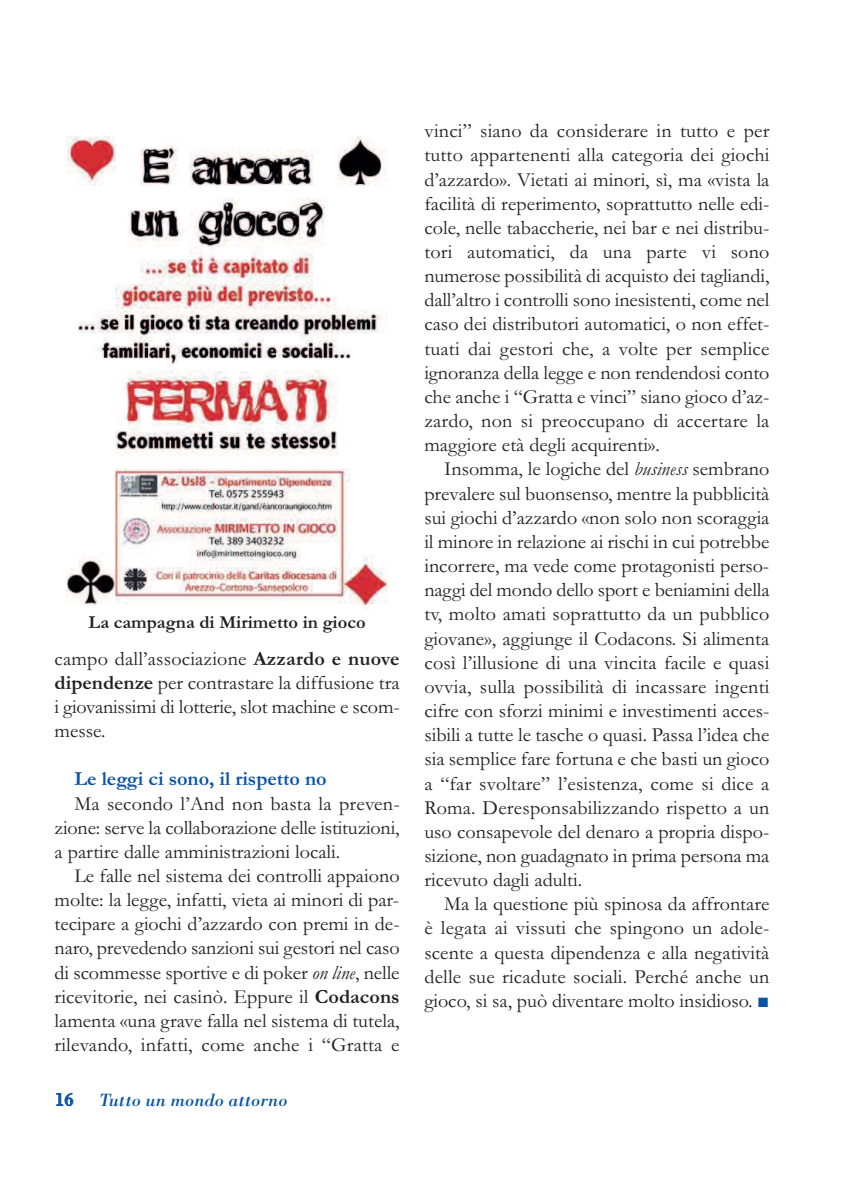
<style>
.page{position:relative;width:844px;height:1191px;background:#fff}
.page>*{position:absolute;margin:0;border:0;box-sizing:border-box;transform-origin:0 0}
.t1{font:20.12px/24.2px "Garamond";color:#231f20;text-align:justify}
.t2{font:700 20.12px "Garamond";color:#0953a5}
.t3{font:700 18.38px "Garamond";color:#231f20}
.t4{font:italic 18.38px "Bodoni BT";color:#0953a5}
.t5{font:18.38px "Bodoni BT";color:#0953a5}
.s1{font-weight:700}
.s2{font-style:italic}
.s3{color:#0953a5}
</style>
<div class="page">
<img style="left:66px;top:136px;width:322px;height:473px">
<p class="t3" style="left:89px;top:611px;width:278px">La campagna di Mirimetto in gioco</p>
<p class="t1" style="left:55px;top:645px;width:346px">campo dall’associazione <span class="s1">Azzardo e nuove dipendenze</span> per contrastare la diffusione tra i giovanissimi di lotterie, slot machine e scom&shy;messe.</p>
<p class="t2" style="left:74px;top:766px;width:254px">Le leggi ci sono, il rispetto no</p>
<p class="t1" style="left:55px;top:790px;width:346px;text-indent:20px">Ma secondo l’And non basta la preven&shy;zione: serve la collaborazione delle istituzioni, a partire dalle amministrazioni locali.</p>
<p class="t1" style="left:55px;top:863px;width:346px;text-indent:20px">Le falle nel sistema dei controlli appaiono molte: la legge, infatti, vieta ai minori di par&shy;tecipare a giochi d’azzardo con premi in de&shy;naro, prevedendo sanzioni sui gestori nel caso di scommesse sportive e di poker <span class="s2">on line</span>, nelle ricevitorie, nei casinò. Eppure il <span class="s1">Codacons </span>lamenta «una grave falla nel sistema di tutela, rilevando, infatti, come anche i “Gratta e</p>
<p class="t5" style="left:55px;top:1088px;width:20px">16</p>
<p class="t4" style="left:99px;top:1088px;width:189px">Tutto un mondo attorno</p>
<p class="t1" style="left:424px;top:118px;width:346px">vinci” siano da considerare in tutto e per tutto appartenenti alla categoria dei giochi d’azzardo». Vietati ai minori, sì, ma «vista la facilità di reperimento, soprattutto nelle edi&shy;cole, nelle tabaccherie, nei bar e nei distribu&shy;tori automatici, da una parte vi sono numerose possibilità di acquisto dei tagliandi, dall’altro i controlli sono inesistenti, come nel caso dei distributori automatici, o non effet&shy;tuati dai gestori che, a volte per semplice ignoranza della legge e non rendendosi conto che anche i “Gratta e vinci” siano gioco d’az&shy;zardo, non si preoccupano di accertare la maggiore età degli acquirenti».</p>
<p class="t1" style="left:424px;top:456px;width:346px;text-indent:20px">Insomma, le logiche del <span class="s2">business</span> sembrano prevalere sul buonsenso, mentre la pubblicità sui giochi d’azzardo «non solo non scoraggia il minore in relazione ai rischi in cui potrebbe incorrere, ma vede come protagonisti perso&shy;naggi del mondo dello sport e beniamini della tv, molto amati soprattutto da un pubblico giovane», aggiunge il Codacons. Si alimenta così l’illusione di una vincita facile e quasi ovvia, sulla possibilità di incassare ingenti cifre con sforzi minimi e investimenti acces&shy;sibili a tutte le tasche o quasi. Passa l’idea che sia semplice fare fortuna e che basti un gioco a “far svoltare” l’esistenza, come si dice a Roma. Deresponsabilizzando rispetto a un uso consapevole del denaro a propria dispo&shy;sizione, non guadagnato in prima persona ma ricevuto dagli adulti.</p>
<p class="t1" style="left:424px;top:891px;width:346px;text-indent:20px">Ma la questione più spinosa da affrontare è legata ai vissuti che spingono un adole&shy;scente a questa dipendenza e alla negatività delle sue ricadute sociali. Perché anche un gioco, si sa, può diventare molto insidioso. <span class="s3">■</span></p>
</div>
